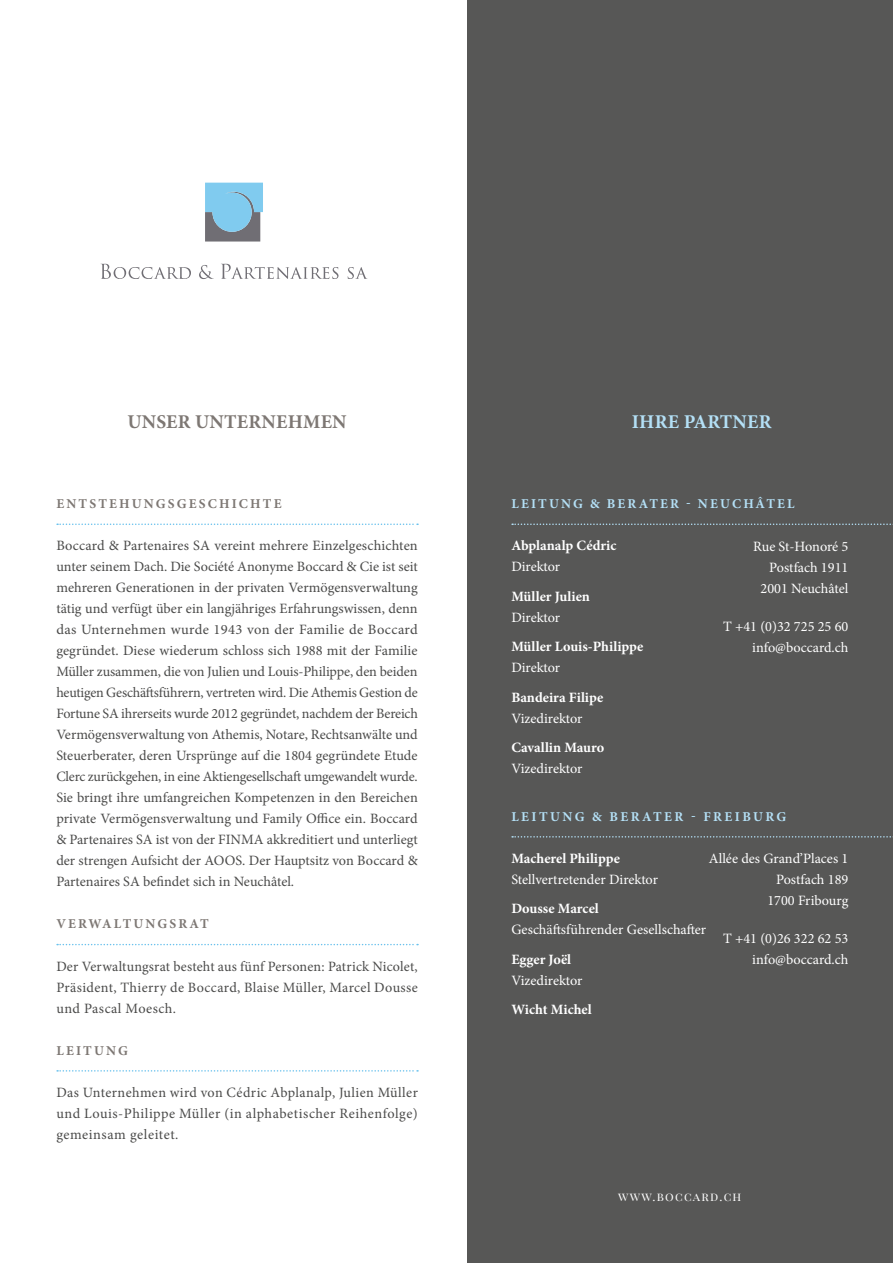
<style>
.page{position:relative;width:893px;height:1263px;background:#fff}
.page>*{position:absolute;margin:0;border:0;box-sizing:border-box;transform-origin:0 0}
.t1{font:700 19.5px "Minion Pro";letter-spacing:.01em;color:#7d7773}
.t2{font:700 19.5px "Minion Pro";letter-spacing:.01em;color:#b4e0f6}
.t3{font:14.25px/21px "Minion Pro";letter-spacing:.025em;color:#4a4a49;text-align:justify}
.t4{font:14.25px/21px "Minion Pro";color:#fff;text-align:right}
.t5{font:700 14.25px "Minion Pro";color:#fff}
.t6{font:700 13.5px "Minion Pro";letter-spacing:.16em;color:#7d7773}
.t7{font:700 13.5px "Minion Pro";letter-spacing:.16em;color:#b4e0f6}
.t8{font:700 13.5px "Minion Pro";letter-spacing:.18em;color:#b4e0f6}
.t9{font:12px "Playfair Display SC";letter-spacing:.1em;color:#fff}
</style>
<div class="page">
<div style="left:468px;top:0;width:425px;height:1263px;background:#575756"></div>
<svg style="left:205px;top:183px;width:58px;height:58px;background:#7eb0c9"></svg>
<svg style="left:101px;top:264px;width:90px;height:15px"></svg>
<svg style="left:199px;top:265px;width:15px;height:14px"></svg>
<svg style="left:221px;top:264px;width:117px;height:15px"></svg>
<svg style="left:348px;top:267px;width:19px;height:12px"></svg>
<svg style="left:512px;top:523px;width:381px;height:2px"></svg>
<svg style="left:512px;top:836px;width:381px;height:1px"></svg>
<svg style="left:57px;top:523px;width:361px;height:2px"></svg>
<svg style="left:57px;top:944px;width:361px;height:1px"></svg>
<svg style="left:57px;top:1070px;width:361px;height:1px"></svg>
<h1 class="t1" style="left:127px;top:408px;width:221px">UNSER UNTERNEHMEN</h1>
<h1 class="t2" style="left:632px;top:408px;width:141px">IHRE PARTNER</h1>
<p class="t6" style="left:56px;top:494px;width:227px">ENTSTEHUNGSGESCHICHTE</p>
<p class="t3" style="left:56px;top:535px;width:363px">Boccard &amp; Partenaires SA vereint mehrere Einzelgeschichten unter seinem Dach. Die Société Anonyme Boccard &amp; Cie ist seit mehreren Generationen in der privaten Vermögensverwaltung tätig und verfügt über ein langjähriges Erfahrungswissen, denn das Unternehmen wurde 1943 von der Familie de Boccard gegründet. Diese wiederum schloss sich 1988 mit der Familie Müller zusammen, die von Julien und Louis-Philippe, den beiden heutigen Geschäftsführern, vertreten wird. Die Athemis Gestion de Fortune SA ihrerseits wurde 2012 gegründet, nachdem der Bereich Vermögensverwaltung von Athemis, Notare, Rechtsanwälte und Steuerberater, deren Ursprünge auf die 1804 gegründete Etude Clerc zurückgehen, in eine Aktiengesellschaft umgewandelt wurde.<br>Sie bringt ihre umfangreichen Kompetenzen in den Bereichen private Vermögensverwaltung und Family Office ein. Boccard &amp; Partenaires SA ist von der FINMA akkreditiert und unterliegt der strengen Aufsicht der AOOS. Der Hauptsitz von Boccard &amp; Partenaires SA befindet sich in Neuchâtel.</p>
<p class="t6" style="left:56px;top:914px;width:154px">VERWALTUNGSRAT</p>
<p class="t3" style="left:56px;top:955px;width:363px">Der Verwaltungsrat besteht aus fünf Personen: Patrick Nicolet, Präsident, Thierry de Boccard, Blaise Müller, Marcel Dousse und Pascal Moesch.</p>
<p class="t6" style="left:56px;top:1041px;width:73px">LEITUNG</p>
<p class="t3" style="left:56px;top:1082px;width:363px">Das Unternehmen wird von Cédric Abplanalp, Julien Müller und Louis-Philippe Müller (in alphabetischer Reihenfolge) gemeinsam geleitet.</p>
<p class="t7" style="left:511px;top:494px;width:285px">LEITUNG &amp; BERATER - NEUCHÂTEL</p>
<p class="t5" style="left:511px;top:536px;width:107px">Abplanalp Cédric</p>
<p class="t4" style="left:511px;top:556px;width:50px">Direktor</p>
<p class="t5" style="left:511px;top:586px;width:80px">Müller Julien</p>
<p class="t4" style="left:511px;top:607px;width:50px">Direktor</p>
<p class="t5" style="left:511px;top:637px;width:134px">Müller Louis-Philippe</p>
<p class="t4" style="left:511px;top:657px;width:50px">Direktor</p>
<p class="t5" style="left:511px;top:687px;width:93px">Bandeira Filipe</p>
<p class="t4" style="left:511px;top:708px;width:73px">Vizedirektor</p>
<p class="t5" style="left:511px;top:738px;width:95px">Cavallin Mauro</p>
<p class="t4" style="left:511px;top:758px;width:73px">Vizedirektor</p>
<p class="t8" style="left:511px;top:807px;width:276px">LEITUNG &amp; BERATER - FREIBURG</p>
<p class="t5" style="left:511px;top:848px;width:110px">Macherel Philippe</p>
<p class="t4" style="left:511px;top:869px;width:148px">Stellvertretender Direktor</p>
<p class="t5" style="left:511px;top:899px;width:89px">Dousse Marcel</p>
<p class="t4" style="left:511px;top:919px;width:196px">Geschäftsführender Gesellschafter</p>
<p class="t5" style="left:511px;top:949px;width:61px">Egger Joël</p>
<p class="t4" style="left:511px;top:970px;width:73px">Vizedirektor</p>
<p class="t5" style="left:511px;top:1000px;width:82px">Wicht Michel</p>
<p class="t4" style="left:753px;top:536px;width:97px">Rue St-Honoré 5<br>Postfach 1911<br>2001 Neuchâtel</p>
<p class="t4" style="left:723px;top:616px;width:127px">T +41 (0)32 725 25 60 info@boccard.ch</p>
<p class="t4" style="left:709px;top:848px;width:141px">Allée des Grand’Places 1<br>Postfach 189<br>1700 Fribourg</p>
<p class="t4" style="left:723px;top:928px;width:127px">T +41 (0)26 322 62 53 info@boccard.ch</p>
<p class="t9" style="left:618px;top:1189px;width:125px">WWW.BOCCARD.CH</p>
</div>
